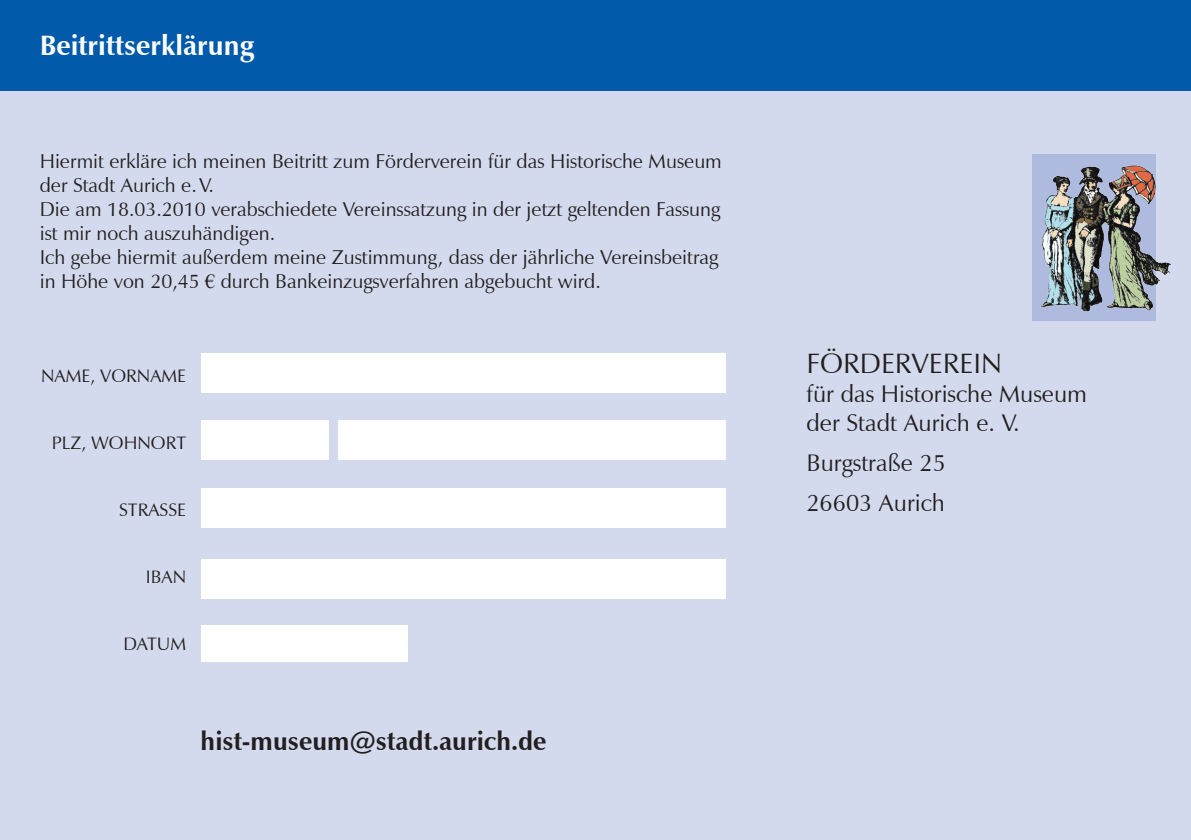
<style>
.page{position:relative;width:1191px;height:840px;background:#fff}
.page>*{position:absolute;margin:0;border:0;box-sizing:border-box;transform-origin:0 0}
.t1{font:700 28px "Zapf Humanist 601 BT";color:#fff}
.t2{font:28px "Zapf Humanist 601 BT";color:#231f20}
.t3{font:700 26px "Zapf Humanist 601 BT";color:#231f20}
.t4{font:24px "Zapf Humanist 601 BT";color:#231f20}
.t5{font:20px/24px "Zapf Humanist 601 BT";color:#231f20}
.t6{font:18px "Zapf Humanist 601 BT";color:#231f20}
.s1{font-family:"Times New Roman"}
</style>
<div class="page">
<div style="left:0;top:52px;width:1191px;height:787px;background:#d4daed"></div>
<div style="left:0;top:0;width:1191px;height:91px;background:#015aaa"></div>
<div style="left:201px;top:353px;width:525px;height:40px;background:#fff"></div>
<div style="left:201px;top:420px;width:525px;height:39px;background:#fff"></div>
<div style="left:201px;top:487px;width:525px;height:40px;background:#fff"></div>
<div style="left:201px;top:558px;width:525px;height:40px;background:#fff"></div>
<div style="left:201px;top:625px;width:206px;height:36px;background:#fff"></div>
<div style="left:329px;top:416px;width:8px;height:43px;background:#d4daed"></div>
<img style="left:1032px;top:154px;width:139px;height:167px">
<p class="t1" style="left:40px;top:28px;width:216px">Beitrittserklärung</p>
<p class="t5" style="left:40px;top:149px;width:683px">Hiermit erkläre ich meinen Beitritt zum Förderverein für das Historische Museum der Stadt Aurich e.V.<br>Die am 18.03.2010 verabschiedete Vereinssatzung in der jetzt geltenden Fassung ist mir noch auszuhändigen.<br>Ich gebe hiermit außerdem meine Zustimmung, dass der jährliche Vereinsbeitrag in Höhe von 20,45 <span class="s1">€</span> durch Bankeinzugsverfahren abgebucht wird.</p>
<p class="t6" style="left:41px;top:364px;width:147px">NAME, VORNAME</p>
<p class="t6" style="left:52px;top:431px;width:136px">PLZ, WOHNORT</p>
<p class="t6" style="left:119px;top:498px;width:69px">STRASSE</p>
<p class="t6" style="left:146px;top:565px;width:42px">IBAN</p>
<p class="t6" style="left:123px;top:632px;width:64px">DATUM</p>
<p class="t3" style="left:201px;top:724px;width:347px">hist-museum@stadt.aurich.de</p>
<p class="t2" style="left:806px;top:346px;width:197px">FÖRDERVEREIN</p>
<p class="t4" style="left:806px;top:378px;width:282px">für das Historische Museum</p>
<p class="t4" style="left:806px;top:407px;width:215px">der Stadt Aurich e. V.</p>
<p class="t4" style="left:806px;top:447px;width:141px">Burgstraße 25</p>
<p class="t4" style="left:806px;top:487px;width:140px">26603 Aurich</p>
</div>
